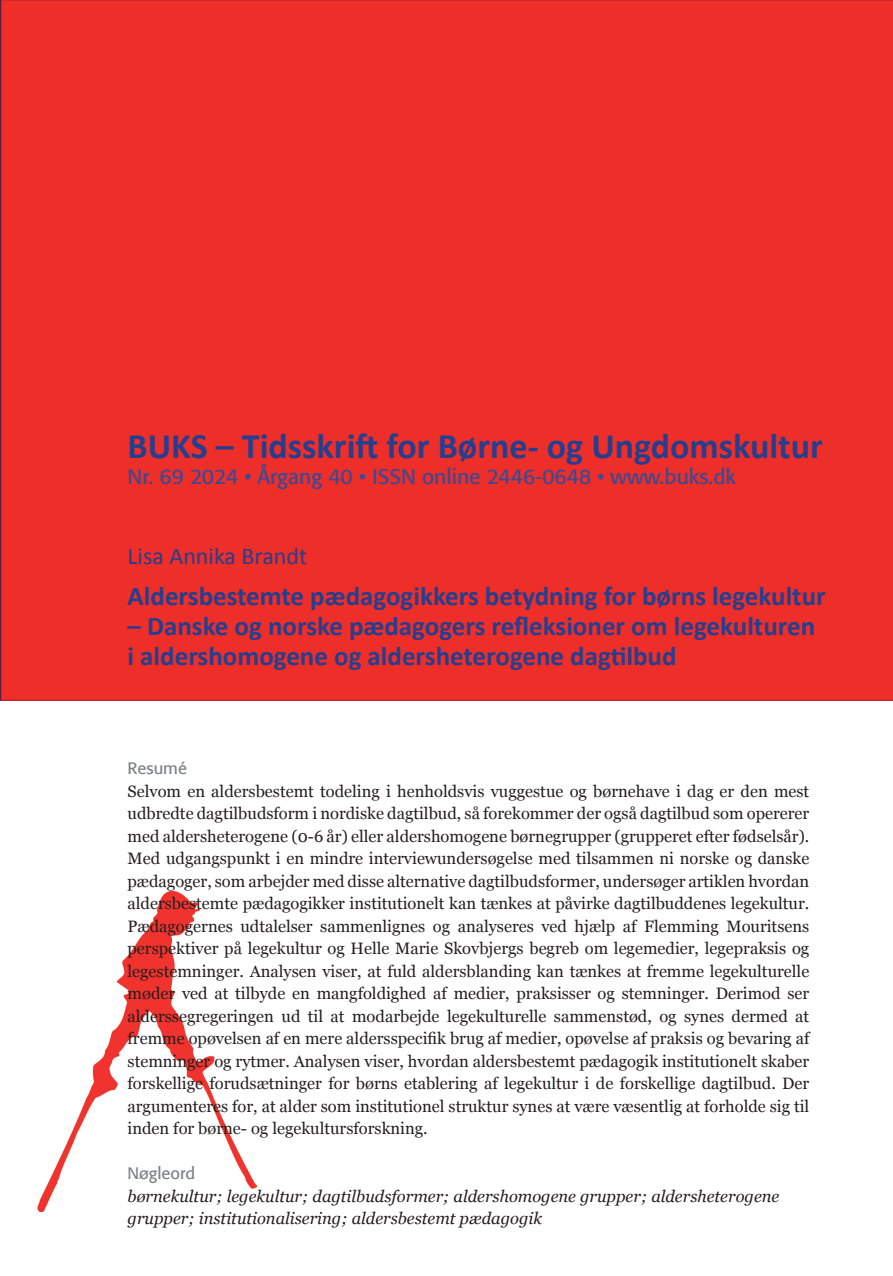
<style>
.page{position:relative;width:893px;height:1276px;background:#fff}
.page>*{position:absolute;margin:0;border:0;box-sizing:border-box;transform-origin:0 0}
.t1{font:700 36px "Calibri";color:#253f8e}
.Forfatter_og_titel{font:700 27px "Calibri";color:#253f8e}
.Forfatter_og_titel-2{font:24px "Calibri";color:#253f8e}
.t2{font:21px "Formata";color:#384b96}
.Manchet{font:16.5px/22.5px "Georgia";color:#231f20;text-align:justify}
.Citat_Manchet_Italic{font:italic 16.5px/22.5px "Georgia";color:#231f20}
.Mellemrubrik_Første_Linje{font:16.5px "Formata";color:#808285}
</style>
<div class="page">
<div style="left:1px;top:0;width:892px;height:701px;background:#ee2e28"></div>
<img style="left:37px;top:891px;width:220px;height:320px">
<h1 class="t1" style="left:128px;top:420px;width:697px">BUKS – Tidsskrift for Børne- og Ungdomskultur</h1>
<p class="t2" style="left:128px;top:464px;width:610px">Nr. 69 2024 • Årgang 40 • ISSN online 2446-0648 • www.buks.dk</p>
<p class="Forfatter_og_titel-2" style="left:128px;top:541px;width:181px">Lisa Annika Brandt</p>
<p class="Forfatter_og_titel" style="left:128px;top:577px;width:700px">Aldersbestemte pædagogikkers betydning for børns legekultur</p>
<p class="Forfatter_og_titel" style="left:128px;top:607px;width:689px">– Danske og norske pædagogers refleksioner om legekulturen</p>
<p class="Forfatter_og_titel" style="left:128px;top:637px;width:551px">i aldershomogene og aldersheterogene dagtilbud</p>
<p class="Mellemrubrik_Første_Linje" style="left:128px;top:758px;width:61px">Resumé</p>
<p class="Manchet" style="left:128px;top:779px;width:683px">Selvom en aldersbestemt todeling i henholdsvis vuggestue og børnehave i dag er den mest udbredte dagtilbudsform i nordiske dagtilbud, så forekommer der også dagtilbud som opererer med aldersheterogene (0-6 år) eller aldershomogene børnegrupper (grupperet efter fødselsår).<br>Med udgangspunkt i en mindre interviewundersøgelse med tilsammen ni norske og danske pædagoger, som arbejder med disse alternative dagtilbudsformer, undersøger artiklen hvordan aldersbestemte pædagogikker institutionelt kan tænkes at påvirke dagtilbuddenes legekultur.<br>Pædagogernes udtalelser sammenlignes og analyseres ved hjælp af Flemming Mouritsens perspektiver på legekultur og Helle Marie Skovbjergs begreb om legemedier, legepraksis og legestemninger. Analysen viser, at fuld aldersblanding kan tænkes at fremme legekulturelle møder ved at tilbyde en mangfoldighed af medier, praksisser og stemninger. Derimod ser alderssegregeringen ud til at modarbejde legekulturelle sammenstød, og synes dermed at fremme opøvelsen af en mere aldersspecifik brug af medier, opøvelse af praksis og bevaring af stemninger og rytmer. Analysen viser, hvordan aldersbestemt pædagogik institutionelt skaber forskellige forudsætninger for børns etablering af legekultur i de forskellige dagtilbud. Der argumenteres for, at alder som institutionel struktur synes at være væsentlig at forholde sig til inden for børne- og legekultursforskning.</p>
<p class="Mellemrubrik_Første_Linje" style="left:128px;top:1163px;width:69px">Nøgleord</p>
<p class="Citat_Manchet_Italic" style="left:128px;top:1184px;width:653px">børnekultur; legekultur; dagtilbudsformer; aldershomogene grupper; aldersheterogene grupper; institutionalisering; aldersbestemt pædagogik</p>
</div>
